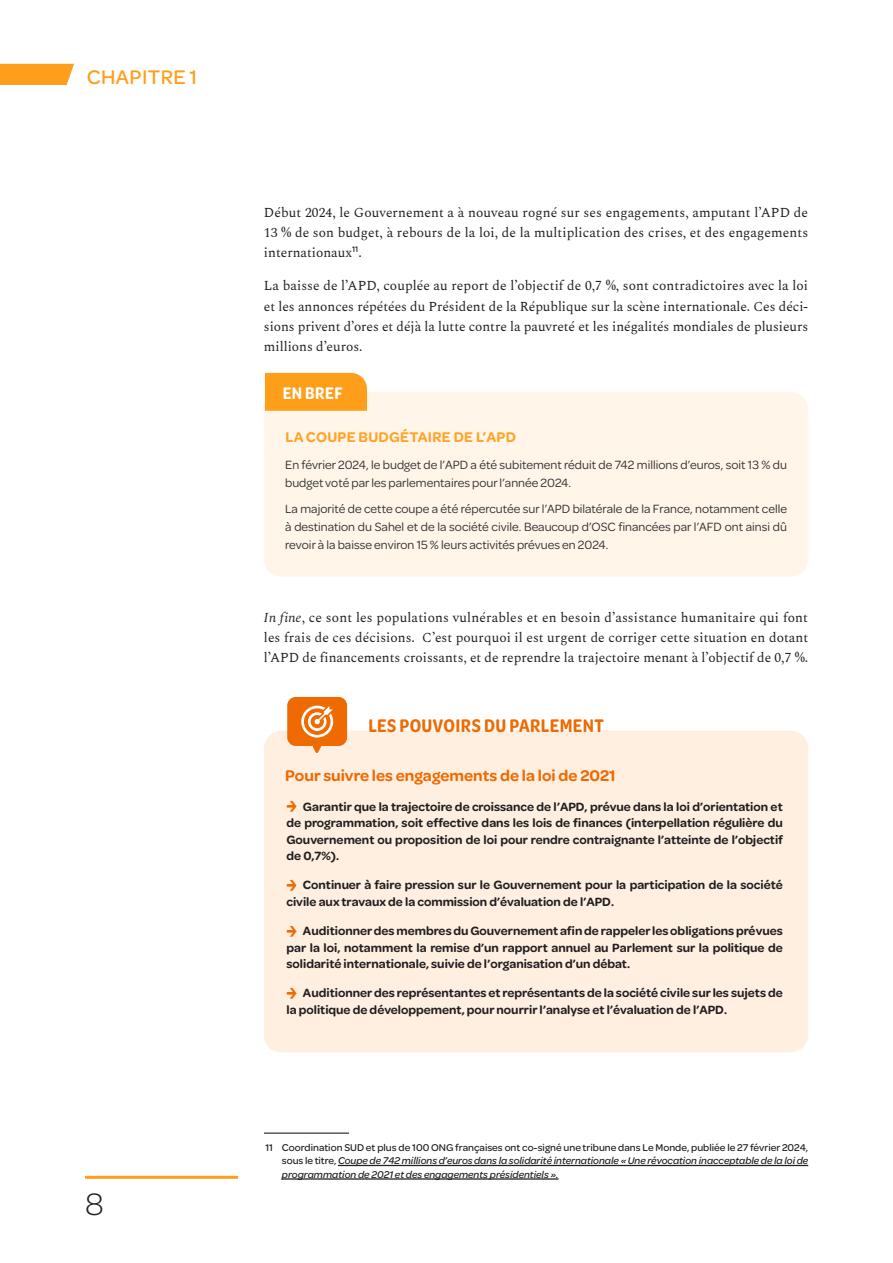
<style>
.page{position:relative;width:893px;height:1263px;background:#fff}
.page>*{position:absolute;margin:0;border:0;box-sizing:border-box;transform-origin:0 0}
.t1{font:300 33px "Omnes";color:#231f20}
.t2{font:500 21px "Omnes";letter-spacing:.02em;color:#ff9e1b}
.Titre_encadré{font:600 19.5px "Omnes Cond";letter-spacing:.02em;color:#ef6a00}
.Titre_EN_BREF{font:600 18px "Omnes Cond";letter-spacing:.02em;color:#fff}
.Titre_encadré_2{font:600 16.5px "Omnes";color:#ef6a00}
.Titre_encadre{font:600 15px "Omnes";letter-spacing:.02em;color:#ffa327}
.TXT_Courant{font:13.5px/20.2px "Spectral";color:#231f20;text-align:justify}
.t3{font:600 12.75px/16.5px "Omnes";color:#231f20;text-align:justify}
.Texte_encadré{font:12.75px/18px "Omnes";color:#312f30}
.Note_de_bas_de_page{font:italic 500 10.5px/13.5px "Omnes";color:#231f20;text-align:justify}
.s1{font-style:italic}
.s2{font-style:normal}
</style>
<div class="page">
<hr style="left:85px;top:1176px;width:153px;height:3px;background:#ff9e1b">
<div style="left:0;top:64px;width:75px;height:21px;background:#ff9e1b"></div>
<div style="left:264px;top:392px;width:544px;height:185px;background:#fff5e8;border-radius:18px"></div>
<div style="left:265px;top:373px;width:102px;height:38px;background:#ff9e1b"></div>
<div style="left:264px;top:730px;width:544px;height:322px;background:#feefe1;border-radius:18px"></div>
<svg style="left:287px;top:697px;width:60px;height:56px"></svg>
<hr style="left:264px;top:1132px;width:85px;height:2px;background:#57585a">
<hr style="left:338px;top:1165px;width:470px;height:1px;background:#231f20">
<hr style="left:282px;top:1178px;width:276px;height:1px;background:#231f20">
<h2 class="t2" style="left:87px;top:62px;width:112px">CHAPITRE 1</h2>
<h1 class="t1" style="left:85px;top:1182px;width:20px">8</h1>
<p class="TXT_Courant" style="left:264px;top:201px;width:546px">Début 2024, le Gouvernement a à nouveau rogné sur ses engagements, amputant l’APD de 13 % de son budget, à rebours de la loi, de la multiplication des crises, et des engagements internationaux<sup>11</sup>.</p>
<p class="TXT_Courant" style="left:264px;top:275px;width:546px">La baisse de l’APD, couplée au report de l’objectif de 0,7 %, sont contradictoires avec la loi et les annonces répétées du Président de la République sur la scène internationale. Ces déci&shy;sions privent d’ores et déjà la lutte contre la pauvreté et les inégalités mondiales de plusieurs millions d’euros.</p>
<p class="Titre_EN_BREF" style="left:283px;top:381px;width:61px">EN BREF</p>
<p class="Titre_encadre" style="left:285px;top:427px;width:232px">LA COUPE BUDGÉTAIRE DE L’APD</p>
<p class="Texte_encadré" style="left:285px;top:455px;width:503px">En février 2024, le budget de l’APD a été subitement réduit de 742 millions d’euros, soit 13 % du budget voté par les parlementaires pour l’année 2024.</p>
<p class="Texte_encadré" style="left:285px;top:499px;width:503px;text-align:justify">La majorité de cette coupe a été répercutée sur l’APD bilatérale de la France, notamment celle à destination du Sahel et de la société civile. Beaucoup d’OSC financées par l’AFD ont ainsi dû revoir à la baisse environ 15 % leurs activités prévues en 2024.</p>
<p class="TXT_Courant" style="left:264px;top:606px;width:546px"><span class="s1">In fine</span>, ce sont les populations vulnérables et en besoin d’assistance humanitaire qui font les frais de ces décisions. C’est pourquoi il est urgent de corriger cette situation en dotant l’APD de financements croissants, et de reprendre la trajectoire menant à l’objectif de 0,7 %.</p>
<p class="Titre_encadré" style="left:368px;top:712px;width:237px">LES POUVOIRS DU PARLEMENT</p>
<p class="Titre_encadré_2" style="left:285px;top:764px;width:332px">Pour suivre les engagements de la loi de 2021</p>
<p class="t3" style="left:286px;top:797px;width:498px;text-indent:16px">Garantir que la trajectoire de croissance de l’APD, prévue dans la loi d’orientation et de programmation, soit effective dans les lois de finances (interpellation régulière du Gouvernement ou proposition de loi pour rendre contraignante l’atteinte de l’objectif de 0,7%).</p>
<p class="t3" style="left:286px;top:876px;width:498px;text-indent:16px">Continuer à faire pression sur le Gouvernement pour la participation de la société civile aux travaux de la commission d’évaluation de l’APD.</p>
<p class="t3" style="left:286px;top:922px;width:498px;text-indent:16px">Auditionner des membres du Gouvernement afin de rappeler les obligations prévues par la loi, notamment la remise d’un rapport annuel au Parlement sur la politique de solidarité internationale, suivie de l’organisation d’un débat.</p>
<p class="t3" style="left:286px;top:984px;width:498px;text-indent:16px">Auditionner des représentantes et représentants de la société civile sur les sujets de la politique de développement, pour nourrir l’analyse et l’évaluation de l’APD.</p>
<p class="Note_de_bas_de_page" style="left:282px;top:1140px;width:528px;text-indent:-16px"><span class="s2">11 Coordination SUD et plus de 100 ONG françaises ont co-signé une tribune dans Le Monde, publiée le 27 février 2024, sous le titre,</span> Coupe de 742 millions d’euros dans la solidarité internationale « Une révocation inacceptable de la loi de programmation de 2021 et des engagements présidentiels ».</p>
</div>
